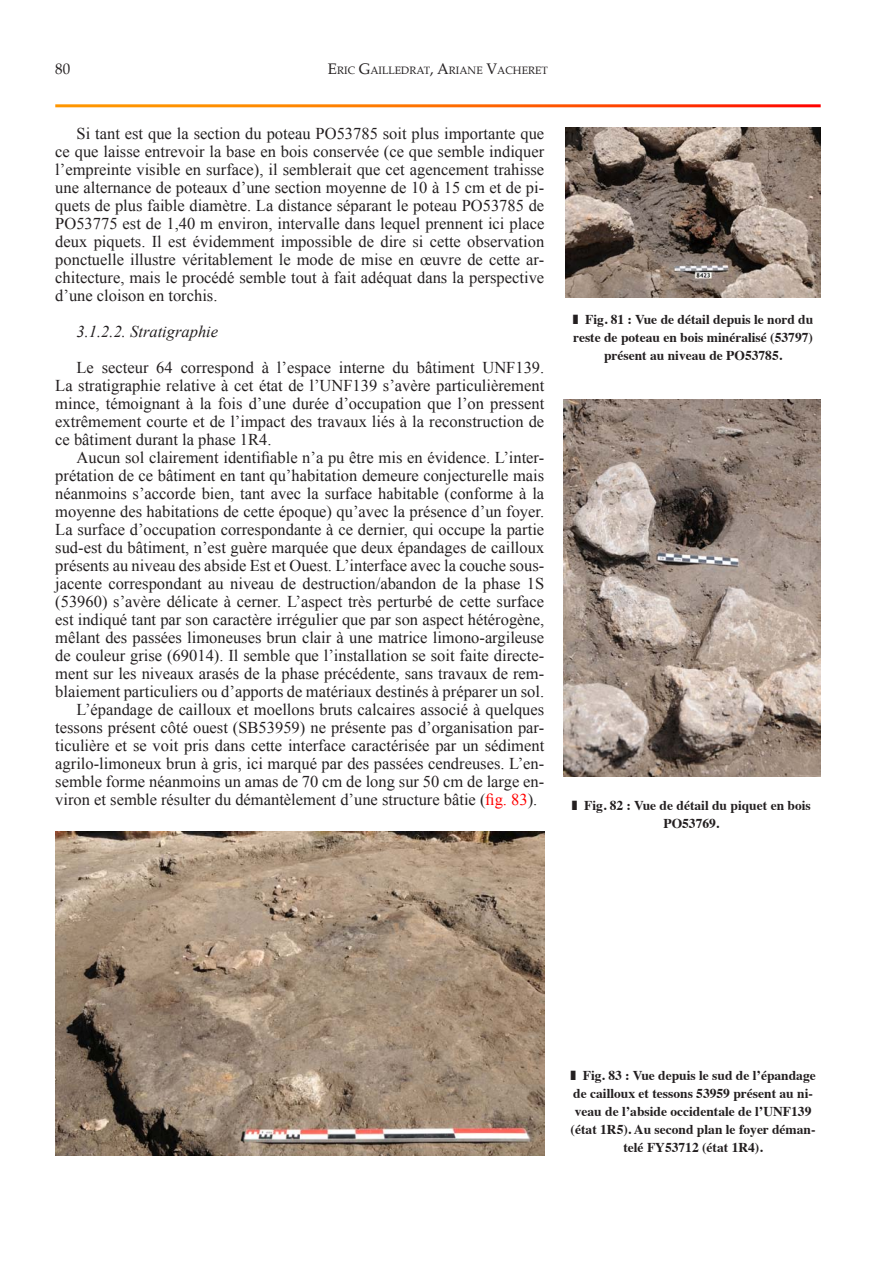
<style>
.page{position:relative;width:893px;height:1263px;background:#fff}
.page>*{position:absolute;margin:0;border:0;box-sizing:border-box;transform-origin:0 0}
.t1{font:16.5px/18px "Times New Roman";color:#231f20;text-align:justify}
.t2{font:italic 16.5px "Times New Roman";color:#231f20}
.t3{font:15px "Palatino";color:#231f20}
.t4{font:700 13.5px/18px "Times";color:#231f20}
.t5{font:10.5px "Palatino";color:#231f20}
.s1{font-size:15px}
.s2{color:#f00}
</style>
<div class="page">
<img style="left:566px;top:128px;width:255px;height:169px">
<img style="left:55px;top:831px;width:489px;height:325px">
<img style="left:564px;top:400px;width:257px;height:376px">
<p class="t3" style="left:55px;top:56px;width:16px">80</p>
<p class="t5" style="left:328px;top:62px;width:221px"><span class="s1">E</span>RIC <span class="s1">G</span>AILLEDRAT<span class="s1">, A</span>RIANE <span class="s1">V</span>ACHERET</p>
<p class="t1" style="left:55px;top:124px;width:490px;text-indent:21px">Si tant est que la section du poteau PO53785 soit plus importante que ce que laisse entrevoir la base en bois conservée (ce que semble indiquer l’empreinte visible en surface), il semblerait que cet agencement trahisse une alternance de poteaux d’une section moyenne de 10 à 15 cm et de pi&shy;quets de plus faible diamètre. La distance séparant le poteau PO53785 de PO53775 est de 1,40 m environ, intervalle dans lequel prennent ici place deux piquets. Il est évidemment impossible de dire si cette observation ponctuelle illustre véritablement le mode de mise en œuvre de cette ar&shy;chitecture, mais le procédé semble tout à fait adéquat dans la perspective d’une cloison en torchis.</p>
<p class="t2" style="left:77px;top:320px;width:143px">3.1.2.2. Stratigraphie</p>
<p class="t1" style="left:55px;top:358px;width:490px;text-indent:21px">Le secteur 64 correspond à l’espace interne du bâtiment UNF139.<br>La stratigraphie relative à cet état de l’UNF139 s’avère particulièrement mince, témoignant à la fois d’une durée d’occupation que l’on pressent extrêmement courte et de l’impact des travaux liés à la reconstruction de ce bâtiment durant la phase 1R4.</p>
<p class="t1" style="left:55px;top:448px;width:491px;text-indent:21px">Aucun sol clairement identifiable n’a pu être mis en évidence. L’inter&shy;prétation de ce bâtiment en tant qu’habitation demeure conjecturelle mais néanmoins s’accorde bien, tant avec la surface habitable (conforme à la moyenne des habitations de cette époque) qu’avec la présence d’un foyer.<br>La surface d’occupation correspondante à ce dernier, qui occupe la partie sud-est du bâtiment, n’est guère marquée que deux épandages de cailloux présents au niveau des abside Est et Ouest. L’interface avec la couche sous&shy;jacente correspondant au niveau de destruction/abandon de la phase 1S (53960) s’avère délicate à cerner. L’aspect très perturbé de cette surface est indiqué tant par son caractère irrégulier que par son aspect hétérogène, mêlant des passées limoneuses brun clair à une matrice limono-argileuse de couleur grise (69014). Il semble que l’installation se soit faite directe&shy;ment sur les niveaux arasés de la phase précédente, sans travaux de rem&shy;blaiement particuliers ou d’apports de matériaux destinés à préparer un sol.</p>
<p class="t1" style="left:55px;top:700px;width:491px;text-indent:21px">L’épandage de cailloux et moellons bruts calcaires associé à quelques tessons présent côté ouest (SB53959) ne présente pas d’organisation par&shy;ticulière et se voit pris dans cette interface caractérisée par un sédiment agrilo-limoneux brun à gris, ici marqué par des passées cendreuses. L’en&shy;semble forme néanmoins un amas de 70 cm de long sur 50 cm de large en&shy;viron et semble résulter du démantèlement d’une structure bâtie (<span class="s2">fig. 83</span>).</p>
<p class="t4" style="left:585px;top:309px;width:230px">Fig. 81 : Vue de détail depuis le nord du</p>
<p class="t4" style="left:573px;top:327px;width:241px">reste de poteau en bois minéralisé (53797)</p>
<p class="t4" style="left:604px;top:345px;width:180px">présent au niveau de PO53785.</p>
<p class="t4" style="left:663px;top:795px;width:149px;text-indent:-79px">Fig. 82 : Vue de détail du piquet en bois<br>PO53769.</p>
<p class="t4" style="left:583px;top:1065px;width:234px">Fig. 83 : Vue depuis le sud de l’épandage</p>
<p class="t4" style="left:573px;top:1083px;width:241px">de cailloux et tessons 53959 présent au ni-</p>
<p class="t4" style="left:575px;top:1101px;width:238px">veau de l’abside occidentale de l’UNF139</p>
<p class="t4" style="left:571px;top:1119px;width:246px">(état 1R5). Au second plan le foyer déman-</p>
<p class="t4" style="left:623px;top:1137px;width:141px">telé FY53712 (état 1R4).</p>
</div>
